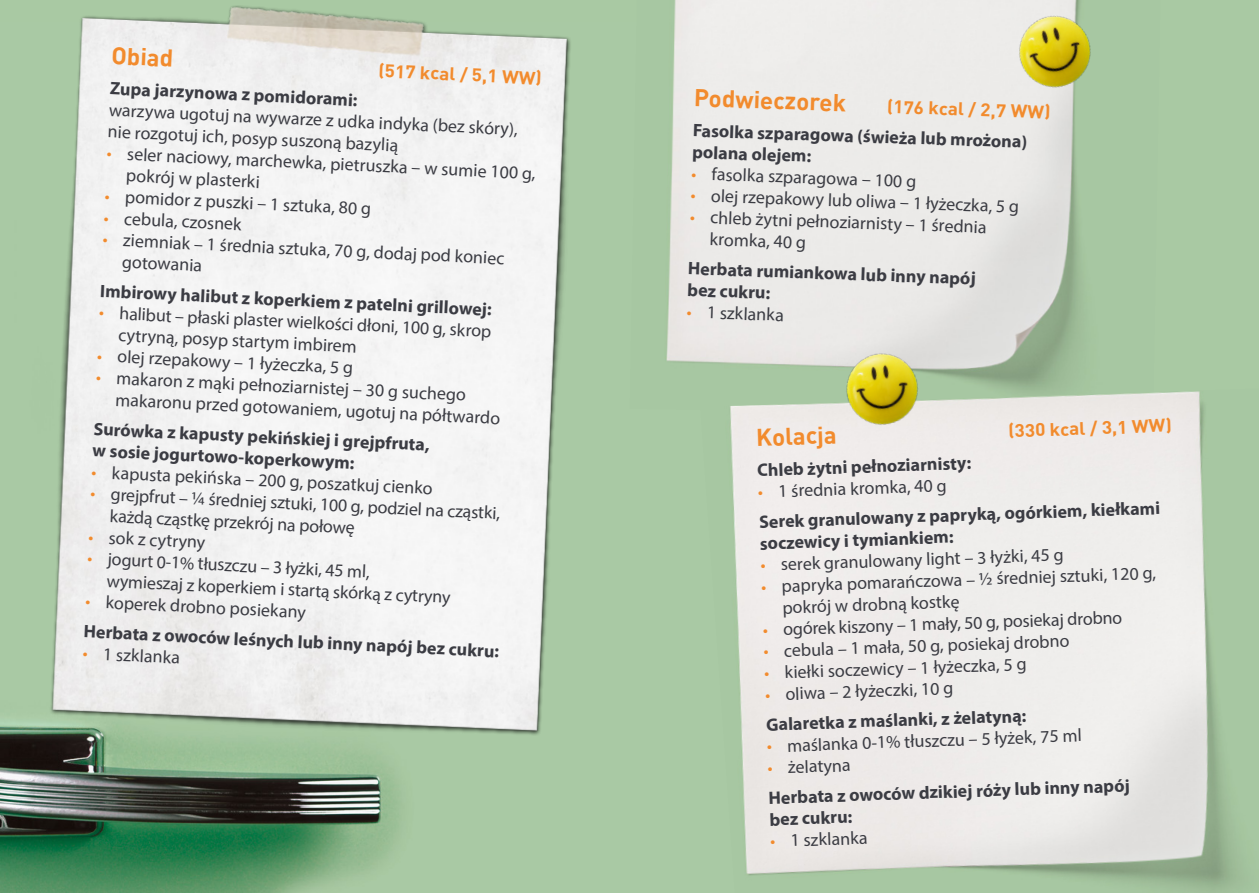
<style>
.page{position:relative;width:1259px;height:893px;background:#a9c9a3}
.page>*{position:absolute;margin:0;border:0;box-sizing:border-box;transform-origin:0 0}
.t1{font:700 24px "DIN Pro";color:#f28b2d}
.t2{font:18px/21.9px "Myriad Pro";color:#3b3c43}
.t3{font:700 18px/30.2px "Myriad Pro";color:#3b3c43}
.t4{font:700 18px "DIN Pro";color:#f28b2d;scale:1.05 1}
.s1{color:#f28b2d}
.s2{font-weight:400;color:#f28b2d}
.s3{font-weight:400}
</style>
<div class="page">
<img style="left:0;top:719px;width:400px;height:174px">
<img style="left:666px;top:0;width:417px;height:388px">
<img style="left:730px;top:388px;width:514px;height:505px">
<img style="left:995px;top:0;width:96px;height:117px">
<img style="left:826px;top:335px;width:117px;height:116px">
<img style="left:35px;top:5px;width:536px;height:751px">
<h1 class="t1" style="left:112px;top:39px;width:63px;rotate:3deg">Obiad</h1>
<p class="t4" style="left:379px;top:58px;width:157px;rotate:3deg">(517 kcal / 5,1 WW)</p>
<p class="t3" style="left:111px;top:72px;width:249px;rotate:3deg">Zupa jarzynowa z pomidorami:</p>
<p class="t2" style="left:110px;top:97px;width:411px;rotate:3deg">warzywa ugotuj na wywarze z udka indyka (bez skóry), nie rozgotuj ich, posyp suszoną bazylią</p>
<p class="t2" style="left:128px;top:142px;width:410px;text-indent:-20px;rotate:3deg"><span class="s1">•</span> seler naciowy, marchewka, pietruszka – w sumie 100 g, pokrój w plasterki</p>
<p class="t2" style="left:105px;top:184px;width:268px;rotate:3deg"><span class="s1">•</span> pomidor z puszki – 1 sztuka, 80 g</p>
<p class="t2" style="left:104px;top:206px;width:140px;rotate:3deg"><span class="s1">•</span> cebula, czosnek</p>
<p class="t2" style="left:124px;top:228px;width:383px;text-indent:-20px;rotate:3deg"><span class="s1">•</span> ziemniak – 1 średnia sztuka, 70 g, dodaj pod koniec gotowania</p>
<p class="t3" style="left:101px;top:274px;width:393px;rotate:3deg">Imbirowy halibut z koperkiem z patelni grillowej:</p>
<p class="t2" style="left:120px;top:301px;width:374px;text-indent:-20px;rotate:3deg"><span class="s1">•</span> halibut – płaski plaster wielkości dłoni, 100 g, skrop cytryną, posyp startym imbirem</p>
<p class="t2" style="left:98px;top:344px;width:258px;rotate:3deg"><span class="s1">•</span> olej rzepakowy – 1 łyżeczka, 5 g</p>
<p class="t2" style="left:117px;top:366px;width:387px;line-height:21.5px;text-indent:-20px;rotate:3deg"><span class="s1">•</span> makaron z mąki pełnoziarnistej – 30 g suchego makaronu przed gotowaniem, ugotuj na półtwardo</p>
<p class="t3" style="left:94px;top:416px;width:338px;line-height:21.9px;rotate:3deg">Surówka z kapusty pekińskiej i grejpfruta, w sosie jogurtowo-koperkowym:</p>
<p class="t2" style="left:92px;top:460px;width:343px;rotate:3deg"><span class="s1">•</span> kapusta pekińska – 200 g, poszatkuj cienko</p>
<p class="t2" style="left:112px;top:482px;width:391px;text-indent:-20px;rotate:3deg"><span class="s1">•</span> grejpfrut – ¼ średniej sztuki, 100 g, podziel na cząstki, każdą cząstkę przekrój na połowę</p>
<p class="t2" style="left:89px;top:525px;width:118px;rotate:3deg"><span class="s1">•</span> sok z cytryny</p>
<p class="t2" style="left:108px;top:548px;width:346px;line-height:21.3px;text-indent:-20px;rotate:3deg"><span class="s1">•</span> jogurt 0-1% tłuszczu – 3 łyżki, 45 ml,<br>wymieszaj z koperkiem i startą skórką z cytryny</p>
<p class="t3" style="left:86px;top:585px;width:417px;line-height:29.7px;rotate:3deg"><span class="s2">•</span> <span class="s3">koperek drobno posiekany<br></span>Herbata z owoców leśnych lub inny napój bez cukru:</p>
<p class="t2" style="left:83px;top:641px;width:99px;rotate:3deg"><span class="s1">•</span> 1 szklanka</p>
<h1 class="t1" style="left:694px;top:81px;width:154px;rotate:2deg">Podwieczorek</h1>
<p class="t4" style="left:887px;top:94px;width:157px;rotate:2deg">(176 kcal / 2,7 WW)</p>
<p class="t3" style="left:693px;top:119px;width:336px;line-height:21.6px;rotate:2deg">Fasolka szparagowa (świeża lub mrożona) polana olejem:</p>
<p class="t2" style="left:692px;top:162px;width:226px;rotate:2deg"><span class="s1">•</span> fasolka szparagowa – 100 g</p>
<p class="t2" style="left:691px;top:184px;width:330px;rotate:2deg"><span class="s1">•</span> olej rzepakowy lub oliwa – 1 łyżeczka, 5 g</p>
<p class="t2" style="left:710px;top:206px;width:278px;text-indent:-20px;rotate:2deg"><span class="s1">•</span> chleb żytni pełnoziarnisty – 1 średnia kromka, 40 g</p>
<p class="t3" style="left:688px;top:257px;width:289px;line-height:21.6px;rotate:2deg">Herbata rumiankowa lub inny napój bez cukru:</p>
<p class="t2" style="left:687px;top:300px;width:99px;rotate:2deg"><span class="s1">•</span> 1 szklanka</p>
<h1 class="t1" style="left:755px;top:421px;width:82px;rotate:-2deg">Kolacja</h1>
<p class="t4" style="left:1007px;top:419px;width:157px;rotate:-2deg">(330 kcal / 3,1 WW)</p>
<p class="t3" style="left:757px;top:455px;width:215px;rotate:-2deg">Chleb żytni pełnoziarnisty:</p>
<p class="t3" style="left:757px;top:476px;width:403px;rotate:-2deg"><span class="s2">•</span> <span class="s3">1 średnia kromka, 40 g<br></span>Serek granulowany z papryką, ogórkiem, kiełkami</p>
<p class="t3" style="left:759px;top:528px;width:195px;rotate:-2deg">soczewicy i tymiankiem:</p>
<p class="t2" style="left:760px;top:554px;width:305px;rotate:-2deg"><span class="s1">•</span> serek granulowany light – 3 łyżki, 45 g</p>
<p class="t2" style="left:781px;top:575px;width:376px;text-indent:-20px;rotate:-2deg"><span class="s1">•</span> papryka pomarańczowa – ½ średniej sztuki, 120 g, pokrój w drobną kostkę</p>
<p class="t2" style="left:762px;top:619px;width:361px;rotate:-2deg"><span class="s1">•</span> ogórek kiszony – 1 mały, 50 g, posiekaj drobno</p>
<p class="t2" style="left:763px;top:640px;width:307px;rotate:-2deg"><span class="s1">•</span> cebula – 1 mała, 50 g, posiekaj drobno</p>
<p class="t2" style="left:764px;top:662px;width:264px;rotate:-2deg"><span class="s1">•</span> kiełki soczewicy – 1 łyżeczka, 5 g</p>
<p class="t3" style="left:764px;top:679px;width:262px;rotate:-2deg"><span class="s2">•</span> <span class="s3">oliwa – 2 łyżeczki, 10 g<br></span>Galaretka z maślanki, z żelatyną:</p>
<p class="t2" style="left:766px;top:735px;width:316px;rotate:-2deg"><span class="s1">•</span> maślanka 0-1% tłuszczu – 5 łyżek, 75 ml</p>
<p class="t3" style="left:767px;top:752px;width:363px;rotate:-2deg"><span class="s2">•</span> <span class="s3">żelatyna<br></span>Herbata z owoców dzikiej róży lub inny napój</p>
<p class="t3" style="left:769px;top:804px;width:84px;rotate:-2deg">bez cukru:</p>
<p class="t2" style="left:770px;top:830px;width:99px;rotate:-2deg"><span class="s1">•</span> 1 szklanka</p>
</div>
